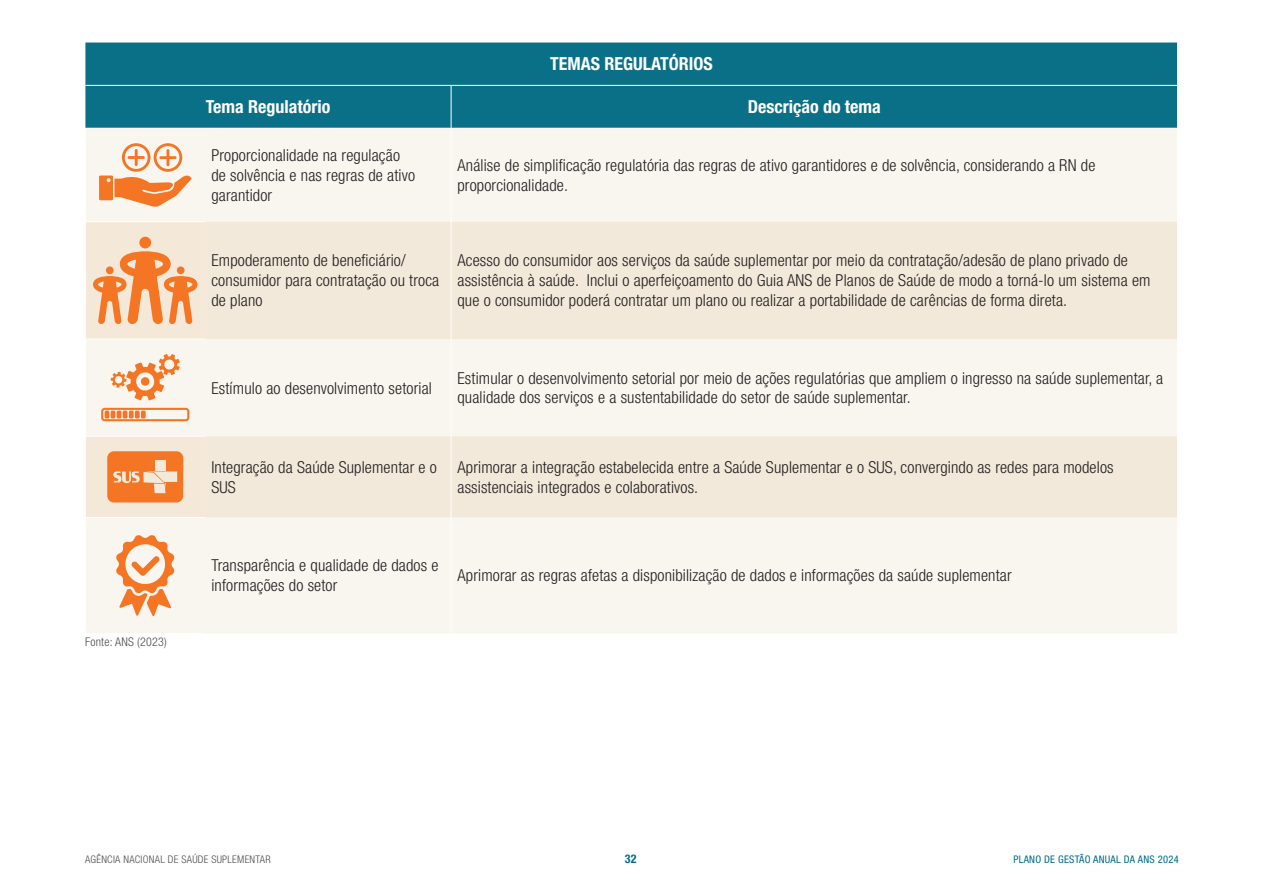
<style>
.page{position:relative;width:1263px;height:893px;background:#fff}
.page>*{position:absolute;margin:0;border:0;box-sizing:border-box;transform-origin:0 0}
.t1{font:700 condensed 18px "Helvetica Neue LT Std";color:#fff}
.t2{font:300 condensed 16.5px/19.8px "Helvetica Neue LT Std";letter-spacing:.01em;color:#231f20}
.t3{font:300 condensed 12px "Helvetica Neue LT Std";letter-spacing:.02em;color:#4b4c4d}
.t4{font:700 condensed 12px "Helvetica Neue LT Std";color:#006d89}
.t5{font:300 condensed 10.5px "Helvetica Neue LT Std";letter-spacing:.025em;color:#4b4c4d}
.t6{font:condensed 10.5px "Helvetica Neue LT Std";letter-spacing:.025em;color:#006d89}
</style>
<div class="page">
<div style="left:85px;top:43px;width:1092px;height:85px;background:#0a7088"></div>
<div style="left:86px;top:129px;width:119px;height:504px;background:#f9f5ef"></div>
<div style="left:205px;top:129px;width:972px;height:504px;background:#f9f6f0"></div>
<svg style="left:205px;top:222px;width:972px;height:295px;fill:#f2e9da"></svg>
<hr style="left:451px;top:129px;width:1px;height:93px;background:#fff">
<hr style="left:451px;top:222px;width:1px;height:117px;background:#fff">
<hr style="left:451px;top:339px;width:1px;height:97px;background:#fff">
<hr style="left:451px;top:436px;width:1px;height:81px;background:#fff">
<hr style="left:451px;top:517px;width:1px;height:116px;background:#fff">
<hr style="left:85px;top:221px;width:120px;height:1px;background:#fff">
<hr style="left:85px;top:517px;width:120px;height:1px;background:#fff">
<hr style="left:451px;top:86px;width:1px;height:42px;background:#fff">
<hr style="left:85px;top:85px;width:120px;height:1px;background:#fff">
<hr style="left:205px;top:85px;width:246px;height:1px;background:#fff">
<hr style="left:451px;top:85px;width:727px;height:1px;background:#fff">
<svg style="left:99px;top:143px;width:92px;height:64px"></svg>
<svg style="left:86px;top:222px;width:119px;height:295px"></svg>
<svg style="left:113px;top:531px;width:65px;height:87px"></svg>
<p class="t1" style="left:550px;top:53px;width:164px">TEMAS REGULATÓRIOS</p>
<p class="t1" style="left:206px;top:96px;width:126px">Tema Regulatório</p>
<p class="t1" style="left:748px;top:96px;width:135px">Descrição do tema</p>
<p class="t2" style="left:211px;top:145px;width:205px">Proporcionalidade na regulação de solvência e nas regras de ativo garantidor</p>
<p class="t2" style="left:457px;top:155px;width:639px">Análise de simplificação regulatória das regras de ativo garantidores e de solvência, considerando a RN de proporcionalidade.</p>
<p class="t2" style="left:211px;top:251px;width:229px">Empoderamento de beneficiário/ consumidor para contratação ou troca de plano</p>
<p class="t2" style="left:457px;top:251px;width:695px">Acesso do consumidor aos serviços da saúde suplementar por meio da contratação/adesão de plano privado de assistência à saúde. Inclui o aperfeiçoamento do Guia ANS de Planos de Saúde de modo a torná-lo um sistema em que o consumidor poderá contratar um plano ou realizar a portabilidade de carências de forma direta.</p>
<p class="t2" style="left:211px;top:378px;width:222px">Estímulo ao desenvolvimento setorial</p>
<p class="t2" style="left:457px;top:368px;width:707px">Estimular o desenvolvimento setorial por meio de ações regulatórias que ampliem o ingresso na saúde suplementar, a qualidade dos serviços e a sustentabilidade do setor de saúde suplementar.</p>
<p class="t2" style="left:211px;top:457px;width:227px">Integração da Saúde Suplementar e o<br>SUS</p>
<p class="t2" style="left:457px;top:457px;width:658px">Aprimorar a integração estabelecida entre a Saúde Suplementar e o SUS, convergindo as redes para modelos assistenciais integrados e colaborativos.</p>
<p class="t3" style="left:85px;top:635px;width:83px">Fonte: ANS (2023)</p>
<p class="t2" style="left:211px;top:556px;width:229px">Transparência e qualidade de dados e informações do setor</p>
<p class="t2" style="left:457px;top:565px;width:556px">Aprimorar as regras afetas a disponibilização de dados e informações da saúde suplementar</p>
<p class="t5" style="left:85px;top:853px;width:187px">AGÊNCIA NACIONAL DE SAÚDE SUPLEMENTAR</p>
<p class="t4" style="left:625px;top:851px;width:13px">32</p>
<p class="t6" style="left:1013px;top:853px;width:167px">PLANO DE GESTÃO ANUAL DA ANS 2024</p>
</div>
